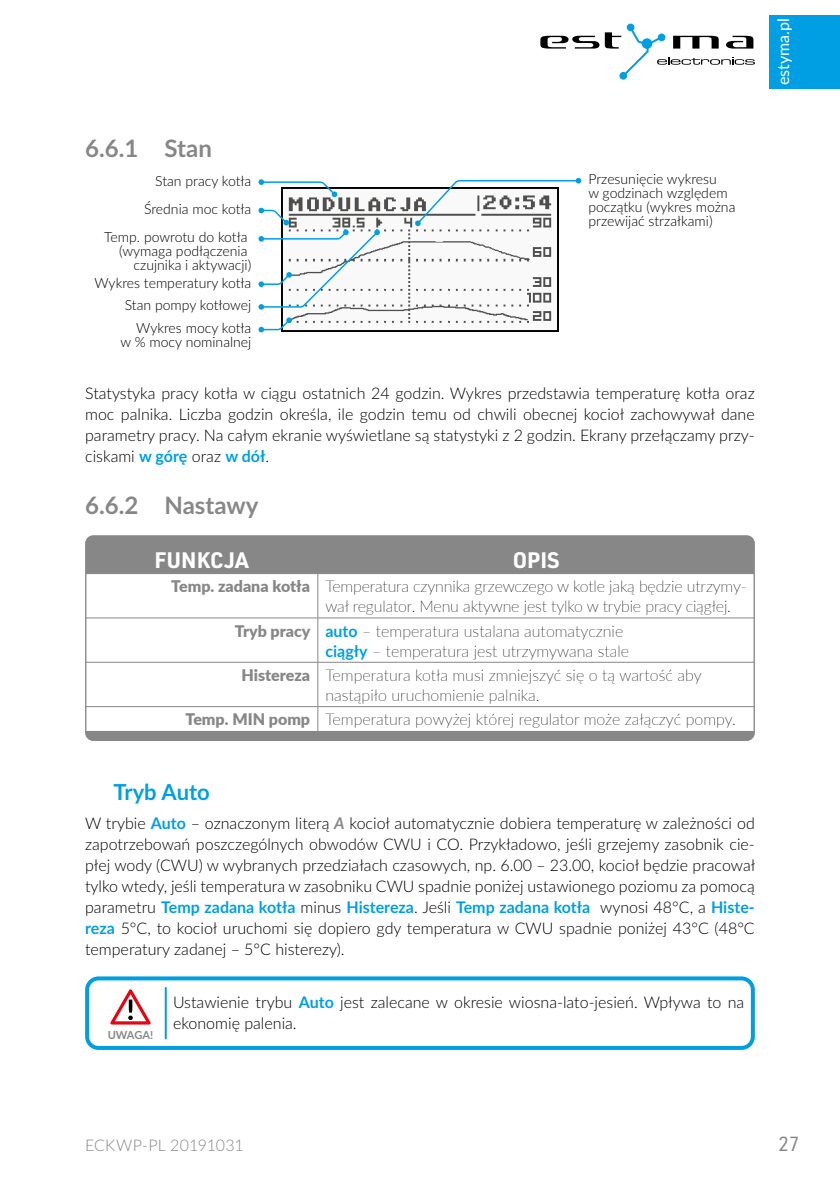
<style>
.page{position:relative;width:840px;height:1191px;background:#fff}
.page>*{position:absolute;margin:0;border:0;box-sizing:border-box;transform-origin:0 0}
.t1{font:700 24px "Lato";color:#878787}
.Tabela_tytul{font:700 22px "URWDIN";color:#fff}
.Rozdział_elementy{font:700 22px "Lato";color:#009fe3}
.t2{font:20px "URWDIN";color:#878787}
.t3{font:300 16px/21px "Lato";color:#000;text-align:justify}
.Tabela_-_tekst{font:100 16px/20px "Lato";color:#000}
.Dane_lewy{font:900 16px "Lato";color:#878787}
.t4{font:300 16px "Lato";letter-spacing:.005em;color:#878787}
.t5{font:16px "Lato";color:#fff}
.t6{font:300 14px/14px "Lato";color:#000;text-align:right}
.Uwaga{font:700 11px "Lato";letter-spacing:-.005em;color:#878787}
.s1{font-weight:700;color:#009fe3}
.s2{font-weight:700;font-style:italic;color:#878787}
</style>
<div class="page">
<svg style="left:540px;top:24px;width:214px;height:56px"></svg>
<div style="left:768px;top:15px;width:71px;height:73px;background:#009fe3"></div>
<div style="left:85px;top:976px;width:669px;height:74px;border:4px solid #009fe3;border-radius:11px"></div>
<hr style="left:165px;top:988px;width:2px;height:50px;background:#009fe3">
<svg style="left:110px;top:989px;width:41px;height:35px"></svg>
<img style="left:281px;top:188px;width:277px;height:144px">
<svg style="left:258px;top:179px;width:79px;height:18px"></svg>
<svg style="left:414px;top:178px;width:167px;height:48px"></svg>
<svg style="left:258px;top:208px;width:122px;height:102px"></svg>
<svg style="left:258px;top:317px;width:34px;height:15px"></svg>
<div style="left:86px;top:536px;width:667px;height:204px;background:#878787;border-radius:8px"></div>
<div style="left:87px;top:574px;width:665px;height:157px;background:#fff"></div>
<hr style="left:85px;top:617px;width:232px;height:1px;background:#878787">
<hr style="left:317px;top:617px;width:437px;height:1px;background:#878787">
<hr style="left:85px;top:662px;width:232px;height:1px;background:#878787">
<hr style="left:317px;top:662px;width:437px;height:1px;background:#878787">
<hr style="left:85px;top:706px;width:232px;height:1px;background:#878787">
<hr style="left:317px;top:706px;width:437px;height:1px;background:#878787">
<hr style="left:317px;top:574px;width:1px;height:44px;background:#878787">
<hr style="left:317px;top:618px;width:1px;height:44px;background:#878787">
<hr style="left:317px;top:662px;width:1px;height:44px;background:#878787">
<svg style="left:317px;top:707px;width:1px;height:24px"></svg>
<div style="left:85px;top:535px;width:669px;height:206px;border:1px solid #878787;border-radius:8px"></div>
<p class="t1" style="left:85px;top:131px;width:128px">6.6.1 Stan</p>
<p class="t6" style="left:144px;top:166px;width:109px;line-height:28.4px">Stan pracy kotła<br>Średnia moc kotła</p>
<p class="t6" style="left:104px;top:230px;width:148px">Temp. powrotu do kotła (wymaga podłączenia czujnika i aktywacji)</p>
<p class="t6" style="left:125px;top:294px;width:128px;line-height:22.6px">Stan pompy kotłowej<br>Wykres mocy kotła</p>
<p class="t6" style="left:120px;top:334px;width:132px">w % mocy nominalnej</p>
<p class="t6" style="left:94px;top:275px;width:158px">Wykres temperatury kotła</p>
<p class="t6" style="left:588px;top:172px;width:148px;text-align:left">Przesunięcie wykresu<br>w godzinach względem początku (wykres można przewijać strzałkami)</p>
<p class="t3" style="left:85px;top:382px;width:670px">Statystyka pracy kotła w ciągu ostatnich 24 godzin. Wykres przedstawia temperaturę kotła oraz moc palnika. Liczba godzin określa, ile godzin temu od chwili obecnej kocioł zachowywał dane parametry pracy. Na całym ekranie wyświetlane są statystyki z 2 godzin. Ekrany przełączamy przy&shy;ciskami <span class="s1">w górę</span> oraz <span class="s1">w dół</span>.</p>
<p class="t1" style="left:85px;top:488px;width:175px">6.6.2 Nastawy</p>
<p class="Tabela_tytul" style="left:154px;top:545px;width:95px">FUNKCJA</p>
<p class="Tabela_tytul" style="left:512px;top:545px;width:48px">OPIS</p>
<p class="Dane_lewy" style="left:171px;top:574px;width:140px">Temp. zadana kotła</p>
<p class="Tabela_-_tekst" style="left:325px;top:576px;width:422px">Temperatura czynnika grzewczego w kotle jaką będzie utrzymy&shy;wał regulator. Menu aktywne jest tylko w trybie pracy ciągłej.</p>
<p class="Dane_lewy" style="left:234px;top:618px;width:77px">Tryb pracy</p>
<p class="Tabela_-_tekst" style="left:325px;top:620px;width:305px"><span class="s1">auto</span> – temperatura ustalana automatycznie <span class="s1">ciągły</span> – temperatura jest utrzymywana stale</p>
<p class="Dane_lewy" style="left:241px;top:663px;width:70px">Histereza</p>
<p class="Tabela_-_tekst" style="left:325px;top:664px;width:377px">Temperatura kotła musi zmniejszyć się o tą wartość aby nastąpiło uruchomienie palnika.</p>
<p class="Dane_lewy" style="left:185px;top:707px;width:126px">Temp. MIN pomp</p>
<p class="Tabela_-_tekst" style="left:325px;top:709px;width:411px">Temperatura powyżej której regulator może załączyć pompy.</p>
<p class="Rozdział_elementy" style="left:113px;top:776px;width:98px">Tryb Auto</p>
<p class="t3" style="left:85px;top:812px;width:671px">W trybie <span class="s1">Auto</span> – oznaczonym literą <span class="s2">A</span> kocioł automatycznie dobiera temperaturę w zależności od zapotrzebowań poszczególnych obwodów CWU i CO. Przykładowo, jeśli grzejemy zasobnik cie&shy;płej wody (CWU) w wybranych przedziałach czasowych, np. 6.00 – 23.00, kocioł będzie pracował tylko wtedy, jeśli temperatura w zasobniku CWU spadnie poniżej ustawionego poziomu za pomocą parametru <span class="s1">Temp zadana kotła</span> minus <span class="s1">Histereza</span>. Jeśli <span class="s1">Temp zadana kotła</span> wynosi 48°C, a <span class="s1">Histe&shy;reza</span> 5°C, to kocioł uruchomi się dopiero gdy temperatura w CWU spadnie poniżej 43°C (48°C temperatury zadanej – 5°C histerezy).</p>
<p class="t3" style="left:173px;top:991px;width:572px">Ustawienie trybu <span class="s1">Auto</span> jest zalecane w okresie wiosna-lato-jesień. Wpływa to na ekonomię palenia.</p>
<p class="Uwaga" style="left:108px;top:1027px;width:47px">UWAGA!</p>
<p class="t5" style="left:771px;top:85px;width:68px;rotate:-90deg">estyma.pl</p>
<p class="t4" style="left:85px;top:1133px;width:160px">ECKWP-PL 20191031</p>
<p class="t2" style="left:777px;top:1131px;width:23px">27</p>
</div>
